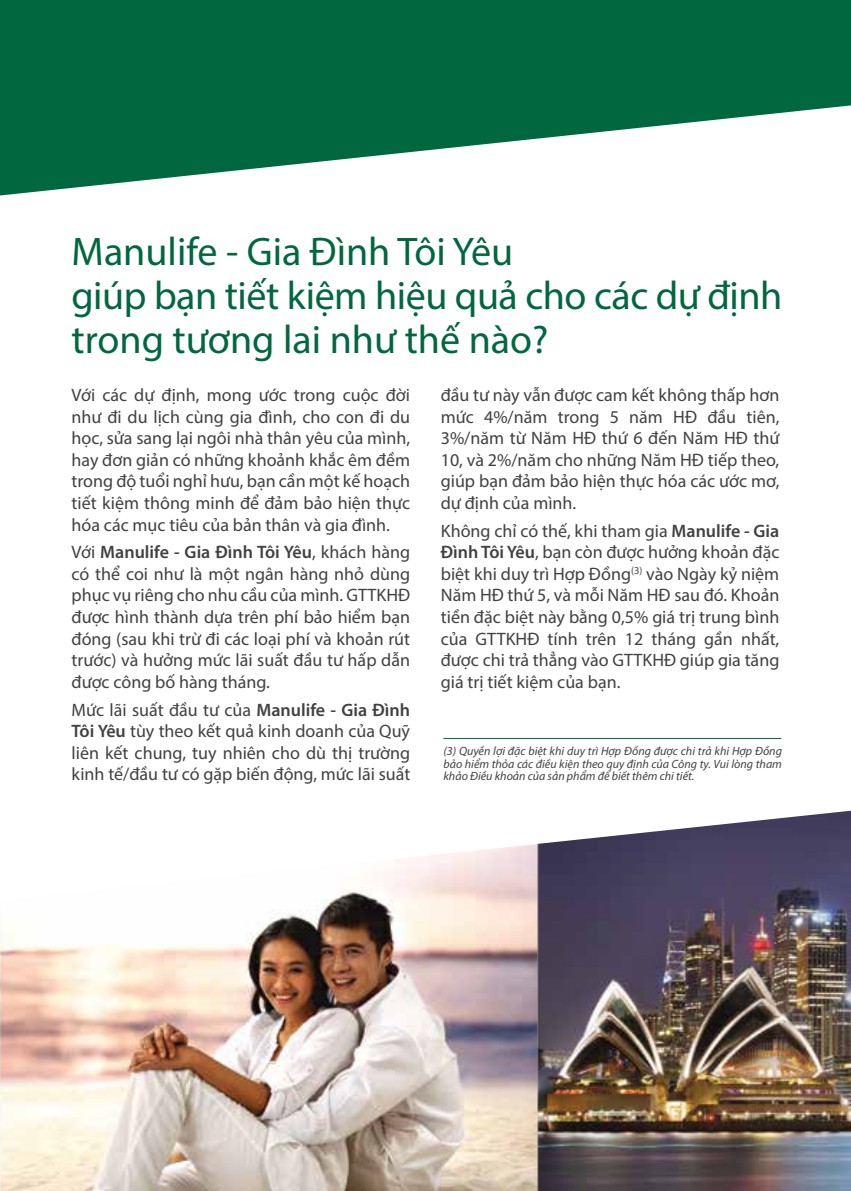
<style>
.page{position:relative;width:851px;height:1191px;background:#fff}
.page>*{position:absolute;margin:0;border:0;box-sizing:border-box;transform-origin:0 0}
.t1{font:40px/44px "Myriad Pro";color:#00673e}
.t2{font:18px/21.6px "Myriad Pro";color:#414042;text-align:justify}
.t3{font:italic 12px/12.8px "Myriad Pro";color:#414042;text-align:justify}
.s1{font-weight:600}
</style>
<div class="page">
<svg style="left:0;top:0;width:850px;height:195px;fill:#00673e"></svg>
<img style="left:0;top:900px;width:494px;height:291px">
<img style="left:494px;top:900px;width:356px;height:291px">
<svg style="left:327px;top:737px;width:523px;height:163px"></svg>
<hr style="left:443px;top:738px;width:338px;height:1px;background:#00673e">
<h1 class="t1" style="left:72px;top:229px;width:712px">Manulife - Gia Đình Tôi Yêu<br>giúp bạn tiết kiệm hiệu quả cho các dự định trong tương lai như thế nào?</h1>
<p class="t2" style="left:72px;top:384px;width:340px">Với các dự định, mong ước trong cuộc đời như đi du lịch cùng gia đình, cho con đi du học, sửa sang lại ngôi nhà thân yêu của mình, hay đơn giản có những khoảnh khắc êm đềm trong độ tuổi nghỉ hưu, bạn cần một kế hoạch tiết kiệm thông minh để đảm bảo hiện thực hóa các mục tiêu của bản thân và gia đình.</p>
<p class="t2" style="left:72px;top:541px;width:340px">Với <span class="s1">Manulife - Gia Đình Tôi Yêu</span>, khách hàng có thể coi như là một ngân hàng nhỏ dùng phục vụ riêng cho nhu cầu của mình. GTTKHĐ được hình thành dựa trên phí bảo hiểm bạn đóng (sau khi trừ đi các loại phí và khoản rút trước) và hưởng mức lãi suất đầu tư hấp dẫn được công bố hàng tháng.</p>
<p class="t2" style="left:72px;top:698px;width:340px">Mức lãi suất đầu tư của <span class="s1">Manulife - Gia Đình Tôi Yêu</span> tùy theo kết quả kinh doanh của Quỹ liên kết chung, tuy nhiên cho dù thị trường kinh tế/đầu tư có gặp biến động, mức lãi suất</p>
<p class="t2" style="left:441px;top:384px;width:340px">đầu tư này vẫn được cam kết không thấp hơn mức 4%/năm trong 5 năm HĐ đầu tiên, 3%/năm từ Năm HĐ thứ 6 đến Năm HĐ thứ 10, và 2%/năm cho những Năm HĐ tiếp theo, giúp bạn đảm bảo hiện thực hóa các ước mơ, dự định của mình.</p>
<p class="t2" style="left:441px;top:519px;width:340px">Không chỉ có thế, khi tham gia <span class="s1">Manulife - Gia Đình Tôi Yêu</span>, bạn còn được hưởng khoản đặc biệt khi duy trì Hợp Đồng<sup>(3)</sup> vào Ngày kỷ niệm Năm HĐ thứ 5, và mỗi Năm HĐ sau đó. Khoản tiền đặc biệt này bằng 0,5% giá trị trung bình của GTTKHĐ tính trên 12 tháng gần nhất, được chi trả thẳng vào GTTKHĐ giúp gia tăng giá trị tiết kiệm của bạn.</p>
<p class="t3" style="left:443px;top:744px;width:340px">(3) Quyền lợi đặc biệt khi duy trì Hợp Đồng được chi trả khi Hợp Đồng bảo hiểm thỏa các điều kiện theo quy định của Công ty. Vui lòng tham khảo Điều khoản của sản phẩm để biết thêm chi tiết.</p>
</div>
